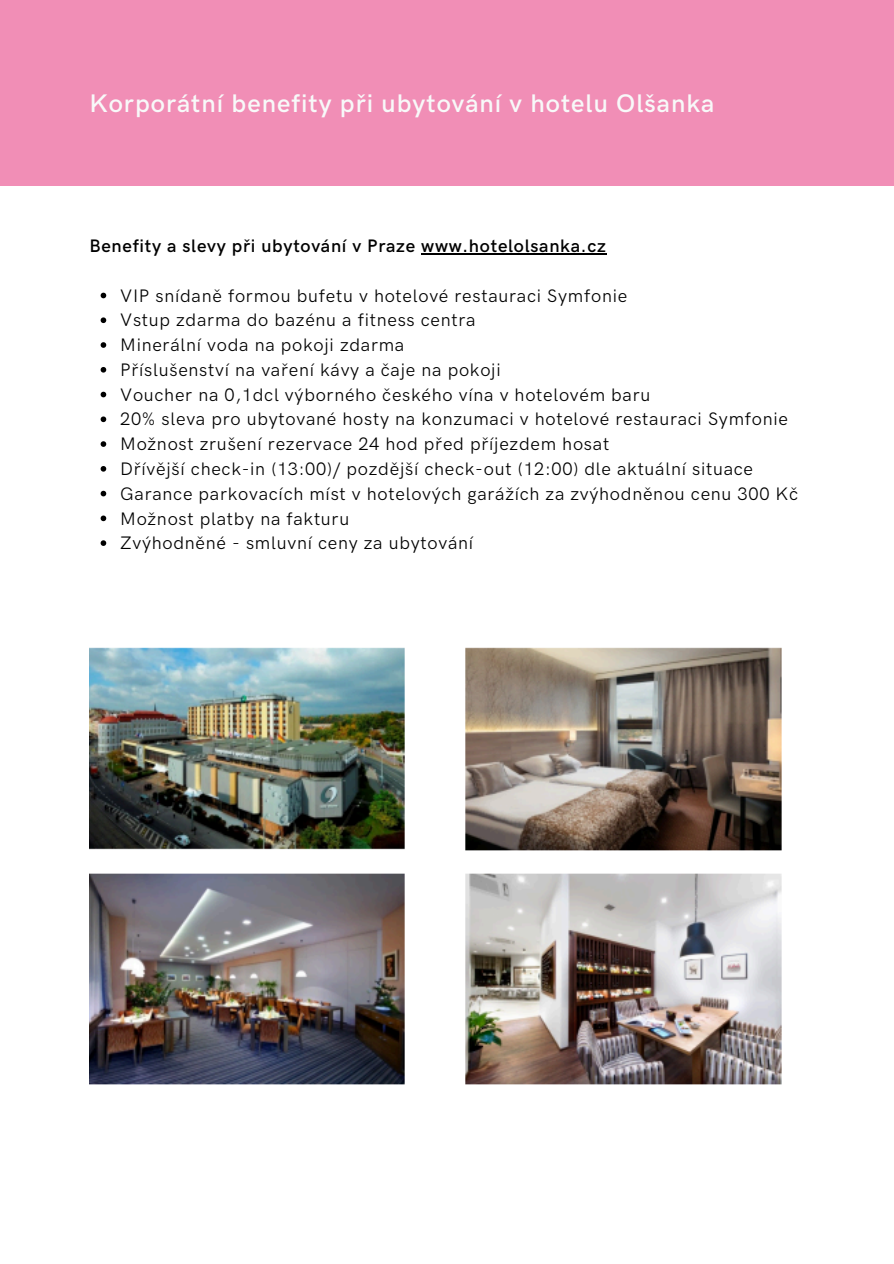
<style>
.page{position:relative;width:894px;height:1264px;background:#fff}
.page>*{position:absolute;margin:0;border:0;box-sizing:border-box;transform-origin:0 0}
.t1{font:600 25.5px "HK Grotesk Pro";letter-spacing:.04em;color:#f8f9f9}
.t2{font:18.15px "HK Grotesk Pro";letter-spacing:.04em;color:#000}
.t3{font:600 18.15px "HK Grotesk Pro";letter-spacing:.04em;color:#000}
</style>
<div class="page">
<div style="left:0;top:0;width:893px;height:185px;background:#f18eb6"></div>
<img style="left:89px;top:647px;width:693px;height:438px">
<hr style="left:421px;top:253px;width:185px;height:1px;background:#000">
<svg style="left:101px;top:293px;width:5px;height:5px"></svg>
<svg style="left:101px;top:317px;width:5px;height:6px"></svg>
<svg style="left:101px;top:342px;width:5px;height:6px"></svg>
<svg style="left:101px;top:367px;width:5px;height:5px"></svg>
<svg style="left:101px;top:392px;width:5px;height:5px"></svg>
<svg style="left:101px;top:416px;width:5px;height:6px"></svg>
<svg style="left:101px;top:441px;width:5px;height:6px"></svg>
<svg style="left:101px;top:466px;width:5px;height:5px"></svg>
<svg style="left:101px;top:491px;width:5px;height:5px"></svg>
<svg style="left:101px;top:515px;width:5px;height:6px"></svg>
<svg style="left:101px;top:540px;width:5px;height:6px"></svg>
<h2 class="t1" style="left:89px;top:89px;width:626px">Korporátní benefity při ubytování v hotelu Olšanka</h2>
<p class="t3" style="left:89px;top:236px;width:518px">Benefity a slevy při ubytování v Praze www.hotelolsanka.cz</p>
<p class="t2" style="left:120px;top:285px;width:508px">VIP snídaně formou bufetu v hotelové restauraci Symfonie</p>
<p class="t2" style="left:120px;top:310px;width:357px">Vstup zdarma do bazénu a fitness centra</p>
<p class="t2" style="left:120px;top:335px;width:285px">Minerální voda na pokoji zdarma</p>
<p class="t2" style="left:120px;top:359px;width:382px">Příslušenství na vaření kávy a čaje na pokoji</p>
<p class="t2" style="left:120px;top:384px;width:531px">Voucher na 0,1dcl výborného českého vína v hotelovém baru</p>
<p class="t2" style="left:120px;top:409px;width:669px">20% sleva pro ubytované hosty na konzumaci v hotelové restauraci Symfonie</p>
<p class="t2" style="left:120px;top:434px;width:490px">Možnost zrušení rezervace 24 hod před příjezdem hosat</p>
<p class="t2" style="left:120px;top:458px;width:634px">Dřívější check-in (13:00)/ pozdější check-out (12:00) dle aktuální situace</p>
<p class="t2" style="left:120px;top:483px;width:679px">Garance parkovacích míst v hotelových garážích za zvýhodněnou cenu 300 Kč</p>
<p class="t2" style="left:120px;top:508px;width:230px">Možnost platby na fakturu</p>
<p class="t2" style="left:120px;top:533px;width:354px">Zvýhodněné - smluvní ceny za ubytování</p>
</div>
